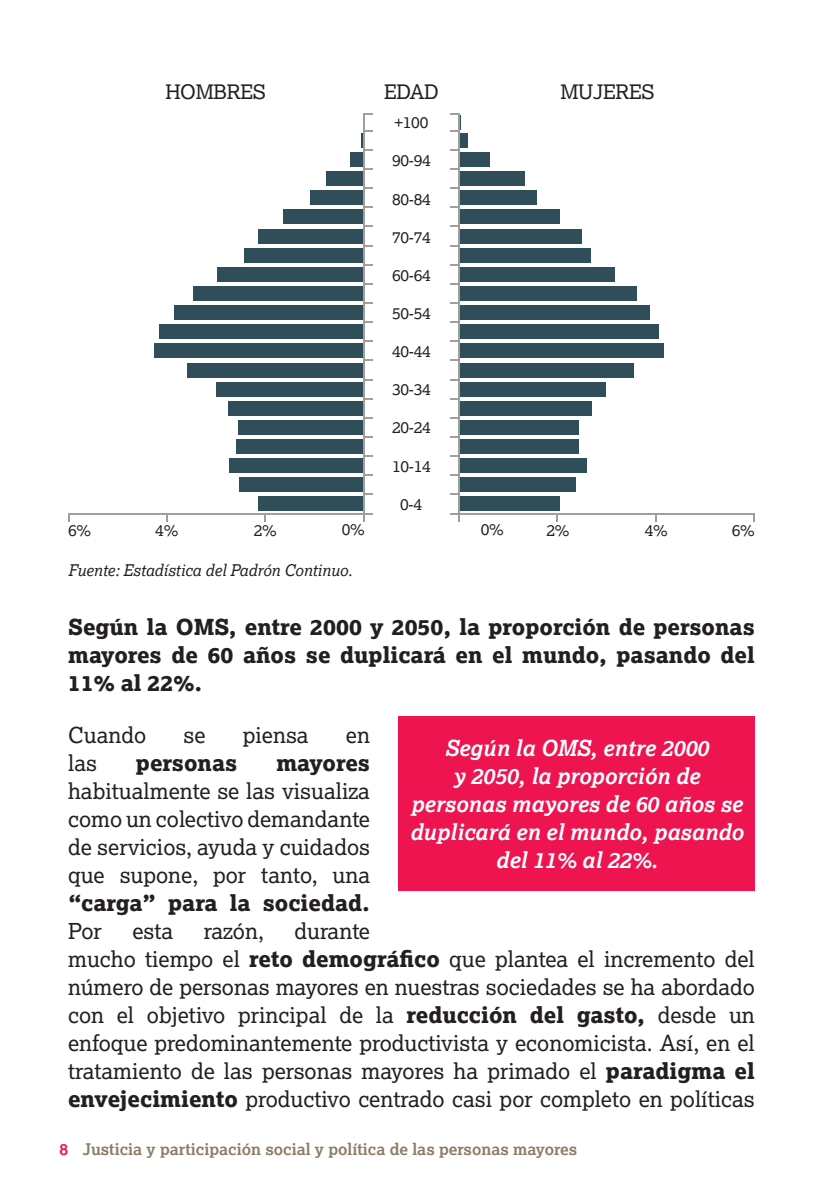
<style>
.page{position:relative;width:840px;height:1191px;background:#fff}
.page>*{position:absolute;margin:0;border:0;box-sizing:border-box;transform-origin:0 0}
.t1{font:22px/28px "Lexia";color:#231f20;text-align:justify}
.t2{font:800 22px/28px "Lexia";color:#231f20;text-align:justify}
.t3{font:italic 700 22px/28px "Lexia";color:#fff;text-align:center}
.t4{font:20px "Lexia";letter-spacing:-.02em;color:#231f20}
.t5{font:16px "Lexia";letter-spacing:-.02em;color:#231f20}
.t6{font:700 16px "Lexia";color:#8a7c65}
.t7{font:italic 16px "Lexia";color:#231f20}
.s1{font-weight:800}
.s2{color:#ed1450}
</style>
<div class="page">
<div style="left:283px;top:210px;width:81px;height:14px;background:#2f4e5a"></div>
<div style="left:310px;top:190px;width:54px;height:15px;background:#2f4e5a"></div>
<div style="left:326px;top:171px;width:38px;height:15px;background:#2f4e5a"></div>
<div style="left:349px;top:152px;width:15px;height:15px;background:#2f4e5a"></div>
<svg style="left:361px;top:133px;width:2px;height:15px"></svg>
<div style="left:174px;top:305px;width:190px;height:15px;background:#2f4e5a"></div>
<div style="left:193px;top:286px;width:171px;height:15px;background:#2f4e5a"></div>
<div style="left:217px;top:267px;width:147px;height:15px;background:#2f4e5a"></div>
<div style="left:244px;top:248px;width:120px;height:14px;background:#2f4e5a"></div>
<div style="left:258px;top:229px;width:106px;height:14px;background:#2f4e5a"></div>
<div style="left:227px;top:401px;width:137px;height:14px;background:#2f4e5a"></div>
<div style="left:216px;top:382px;width:148px;height:14px;background:#2f4e5a"></div>
<div style="left:187px;top:363px;width:177px;height:14px;background:#2f4e5a"></div>
<div style="left:154px;top:343px;width:210px;height:15px;background:#2f4e5a"></div>
<div style="left:159px;top:324px;width:205px;height:15px;background:#2f4e5a"></div>
<div style="left:258px;top:496px;width:106px;height:15px;background:#2f4e5a"></div>
<div style="left:239px;top:477px;width:125px;height:15px;background:#2f4e5a"></div>
<div style="left:228px;top:458px;width:136px;height:15px;background:#2f4e5a"></div>
<div style="left:236px;top:439px;width:128px;height:15px;background:#2f4e5a"></div>
<div style="left:238px;top:420px;width:126px;height:15px;background:#2f4e5a"></div>
<svg style="left:365px;top:168px;width:7px;height:2px"></svg>
<svg style="left:365px;top:149px;width:7px;height:2px"></svg>
<svg style="left:365px;top:130px;width:7px;height:2px"></svg>
<svg style="left:365px;top:187px;width:7px;height:2px"></svg>
<svg style="left:365px;top:206px;width:7px;height:2px"></svg>
<svg style="left:365px;top:225px;width:7px;height:2px"></svg>
<svg style="left:365px;top:264px;width:7px;height:2px"></svg>
<svg style="left:365px;top:283px;width:7px;height:2px"></svg>
<svg style="left:365px;top:302px;width:7px;height:2px"></svg>
<svg style="left:365px;top:321px;width:7px;height:2px"></svg>
<svg style="left:365px;top:340px;width:7px;height:2px"></svg>
<svg style="left:365px;top:359px;width:7px;height:2px"></svg>
<svg style="left:365px;top:398px;width:7px;height:2px"></svg>
<svg style="left:365px;top:417px;width:7px;height:2px"></svg>
<svg style="left:365px;top:436px;width:7px;height:2px"></svg>
<svg style="left:365px;top:455px;width:7px;height:2px"></svg>
<svg style="left:365px;top:474px;width:7px;height:2px"></svg>
<svg style="left:365px;top:493px;width:7px;height:2px"></svg>
<hr style="left:68px;top:512px;width:304px;height:2px;background:#9e9e9c">
<hr style="left:363px;top:113px;width:2px;height:408px;background:#9e9e9c">
<svg style="left:365px;top:113px;width:7px;height:2px"></svg>
<svg style="left:264px;top:514px;width:2px;height:8px"></svg>
<svg style="left:166px;top:514px;width:2px;height:8px"></svg>
<svg style="left:68px;top:514px;width:2px;height:8px"></svg>
<div style="left:458px;top:210px;width:101px;height:14px;background:#2f4e5a"></div>
<div style="left:458px;top:190px;width:78px;height:15px;background:#2f4e5a"></div>
<div style="left:458px;top:171px;width:66px;height:15px;background:#2f4e5a"></div>
<div style="left:458px;top:152px;width:31px;height:15px;background:#2f4e5a"></div>
<div style="left:458px;top:133px;width:9px;height:15px;background:#2f4e5a"></div>
<div style="left:458px;top:305px;width:191px;height:15px;background:#2f4e5a"></div>
<div style="left:458px;top:286px;width:178px;height:15px;background:#2f4e5a"></div>
<div style="left:458px;top:267px;width:156px;height:15px;background:#2f4e5a"></div>
<div style="left:458px;top:248px;width:132px;height:14px;background:#2f4e5a"></div>
<div style="left:458px;top:229px;width:123px;height:14px;background:#2f4e5a"></div>
<div style="left:458px;top:401px;width:133px;height:14px;background:#2f4e5a"></div>
<div style="left:458px;top:382px;width:147px;height:14px;background:#2f4e5a"></div>
<div style="left:458px;top:363px;width:175px;height:14px;background:#2f4e5a"></div>
<div style="left:458px;top:343px;width:205px;height:15px;background:#2f4e5a"></div>
<div style="left:458px;top:324px;width:200px;height:15px;background:#2f4e5a"></div>
<div style="left:458px;top:496px;width:101px;height:15px;background:#2f4e5a"></div>
<div style="left:458px;top:477px;width:117px;height:15px;background:#2f4e5a"></div>
<div style="left:458px;top:458px;width:128px;height:15px;background:#2f4e5a"></div>
<div style="left:458px;top:439px;width:121px;height:15px;background:#2f4e5a"></div>
<div style="left:458px;top:420px;width:120px;height:15px;background:#2f4e5a"></div>
<svg style="left:450px;top:168px;width:8px;height:2px"></svg>
<svg style="left:450px;top:149px;width:8px;height:2px"></svg>
<svg style="left:450px;top:187px;width:8px;height:2px"></svg>
<svg style="left:450px;top:206px;width:8px;height:2px"></svg>
<svg style="left:450px;top:225px;width:8px;height:2px"></svg>
<svg style="left:450px;top:264px;width:8px;height:2px"></svg>
<svg style="left:450px;top:283px;width:8px;height:2px"></svg>
<svg style="left:450px;top:302px;width:8px;height:2px"></svg>
<svg style="left:450px;top:321px;width:8px;height:2px"></svg>
<svg style="left:450px;top:340px;width:8px;height:2px"></svg>
<svg style="left:450px;top:359px;width:8px;height:2px"></svg>
<svg style="left:450px;top:398px;width:8px;height:2px"></svg>
<svg style="left:450px;top:417px;width:8px;height:2px"></svg>
<svg style="left:450px;top:436px;width:8px;height:2px"></svg>
<svg style="left:450px;top:455px;width:8px;height:2px"></svg>
<svg style="left:450px;top:474px;width:8px;height:2px"></svg>
<svg style="left:450px;top:493px;width:8px;height:2px"></svg>
<hr style="left:450px;top:512px;width:304px;height:2px;background:#9e9e9c">
<hr style="left:458px;top:113px;width:1px;height:408px;background:#9e9e9c">
<svg style="left:450px;top:113px;width:10px;height:19px"></svg>
<svg style="left:556px;top:514px;width:2px;height:8px"></svg>
<div style="left:398px;top:716px;width:356px;height:174px;background:#ed1450"></div>
<p class="t4" style="left:165px;top:79px;width:102px">HOMBRES</p>
<p class="t4" style="left:384px;top:79px;width:56px">EDAD</p>
<p class="t4" style="left:560px;top:79px;width:95px">MUJERES</p>
<p class="t5" style="left:394px;top:112px;width:35px">+100</p>
<p class="t5" style="left:392px;top:151px;width:40px">90-94</p>
<p class="t5" style="left:392px;top:189px;width:40px">80-84</p>
<p class="t5" style="left:392px;top:227px;width:40px">70-74</p>
<p class="t5" style="left:392px;top:265px;width:40px">60-64</p>
<p class="t5" style="left:392px;top:303px;width:40px">50-54</p>
<p class="t5" style="left:392px;top:341px;width:40px">40-44</p>
<p class="t5" style="left:392px;top:379px;width:40px">30-34</p>
<p class="t5" style="left:392px;top:417px;width:40px">20-24</p>
<p class="t5" style="left:392px;top:456px;width:40px">10-14</p>
<p class="t5" style="left:400px;top:494px;width:23px">0-4</p>
<p class="t5" style="left:68px;top:520px;width:24px">6%</p>
<p class="t5" style="left:155px;top:520px;width:24px">4%</p>
<p class="t5" style="left:254px;top:520px;width:24px">2%</p>
<p class="t5" style="left:342px;top:519px;width:24px">0%</p>
<p class="t5" style="left:480px;top:519px;width:24px">0%</p>
<p class="t5" style="left:546px;top:520px;width:24px">2%</p>
<p class="t5" style="left:644px;top:520px;width:24px">4%</p>
<p class="t5" style="left:731px;top:520px;width:24px">6%</p>
<p class="t7" style="left:68px;top:560px;width:285px">Fuente: Estadística del Padrón Continuo.</p>
<p class="t2" style="left:68px;top:612px;width:687px">Según la OMS, entre 2000 y 2050, la proporción de personas mayores de 60 años se duplicará en el mundo, pasando del 11% al 22%.</p>
<p class="t1" style="left:68px;top:720px;width:80px">Cuando</p>
<p class="t1" style="left:183px;top:720px;width:24px">se</p>
<p class="t1" style="left:242px;top:720px;width:67px">piensa</p>
<p class="t1" style="left:346px;top:720px;width:26px">en</p>
<p class="t1" style="left:68px;top:748px;width:30px">las</p>
<p class="t2" style="left:136px;top:748px;width:103px">personas</p>
<p class="t3" style="left:409px;top:733px;width:335px">Según la OMS, entre 2000<br>y 2050, la proporción de personas mayores de 60 años se duplicará en el mundo, pasando del 11% al 22%.</p>
<p class="t1" style="left:68px;top:748px;width:303px;text-indent:208px"><span class="s1">mayores </span>habitualmente se las visualiza como un colectivo demandante de servicios, ayuda y cuidados que supone, por tanto, una <span class="s1">“carga” para la sociedad.<br></span>Por</p>
<p class="t1" style="left:68px;top:916px;width:688px;text-align:left;text-indent:226px">durante<br>mucho tiempo el <span class="s1">reto demográfico</span> que plantea el incremento del número de personas mayores en nuestras sociedades se ha abordado con el objetivo principal de la <span class="s1">reducción del gasto,</span> desde un enfoque predominantemente productivista y economicista. Así, en el tratamiento de las personas mayores ha primado el <span class="s1">paradigma el envejecimiento</span> productivo centrado casi por completo en políticas</p>
<p class="t1" style="left:132px;top:916px;width:42px">esta</p>
<p class="t1" style="left:204px;top:916px;width:62px">razón,</p>
<p class="t6" style="left:59px;top:1139px;width:519px"><span class="s2">8</span> Justicia y participación social y política de las personas mayores</p>
</div>
